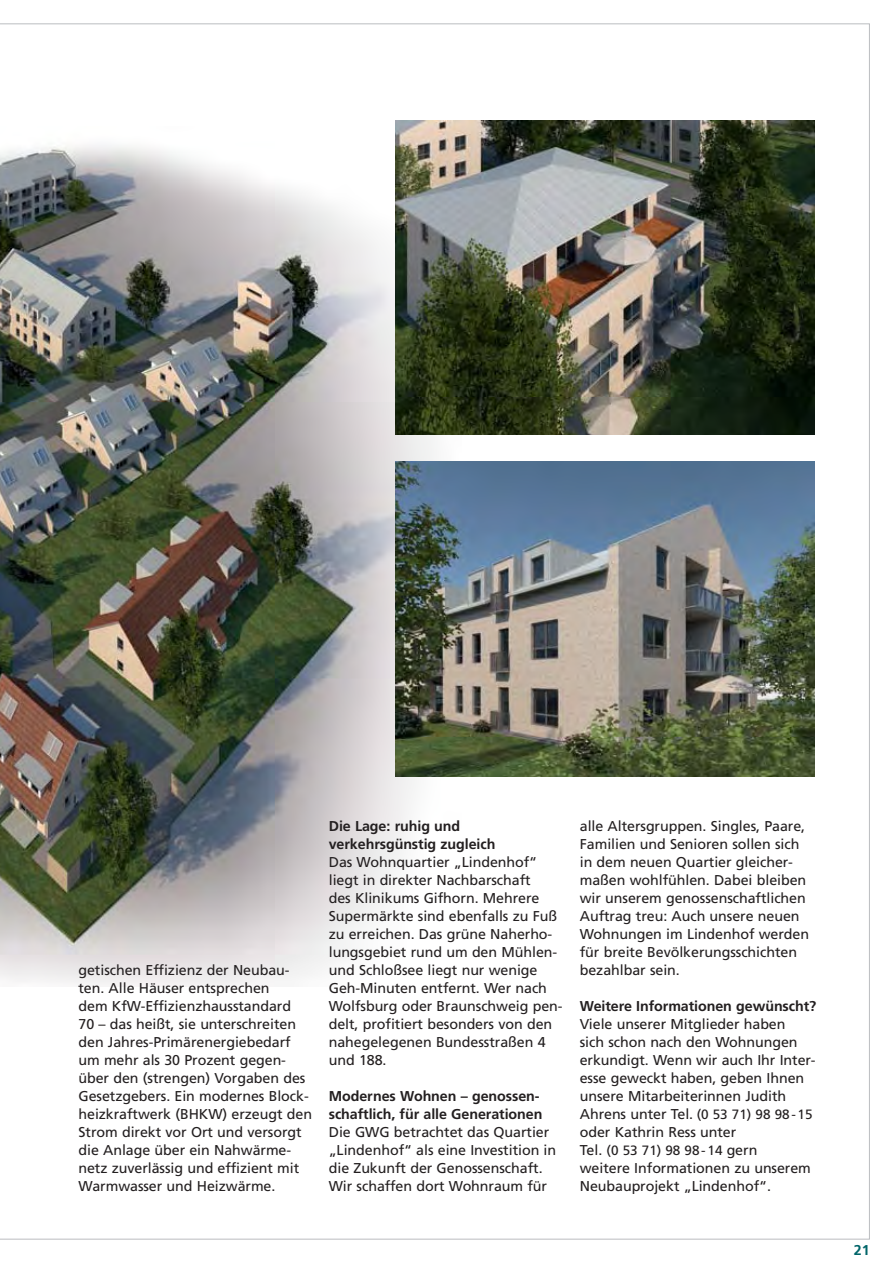
<style>
.page{position:relative;width:893px;height:1263px;background:#fff}
.page>*{position:absolute;margin:0;border:0;box-sizing:border-box;transform-origin:0 0}
.t1{font:14.25px/18px "Frutiger";letter-spacing:-.005em;color:#231f20}
.t2{font:700 14.25px/18px "Frutiger";letter-spacing:-.005em;color:#231f20}
.t3{font:700 14.25px "Frutiger";color:#006569}
.t4{font:13.5px "Frutiger";color:#231f20}
.s1{font-size:13.5px}
.s2{font-size:14.25px}
</style>
<div class="page">
<img style="left:0;top:23px;width:869px;height:1217px">
<p class="t1" style="left:78px;top:962px;width:235px">getischen Effizienz der Neubau&shy;ten. Alle Häuser entsprechen<br>dem KfW-Effizienzhausstandard<br>70 – das heißt, sie unterschreiten den Jahres-Primärenergiebedarf um mehr als 30 Prozent gegen&shy;über den (strengen) Vorgaben des<br>Gesetzgebers. Ein modernes Block&shy;heizkraftwerk (BHKW) erzeugt den<br>Strom direkt vor Ort und versorgt die Anlage über ein Nahwärme&shy;netz zuverlässig und effizient mit<br>Warmwasser und Heizwärme.</p>
<p class="t2" style="left:329px;top:818px;width:168px">Die Lage: ruhig und verkehrsgünstig zugleich</p>
<p class="t1" style="left:329px;top:854px;width:235px">Das Wohnquartier „Lindenhof“ liegt in direkter Nachbarschaft<br>des Klinikums Gifhorn. Mehrere<br>Supermärkte sind ebenfalls zu Fuß zu erreichen. Das grüne Naherho&shy;lungsgebiet rund um den Mühlen&shy;und Schloßsee liegt nur wenige<br>Geh-Minuten entfernt. Wer nach<br>Wolfsburg oder Braunschweig pen&shy;delt, profitiert besonders von den nahegelegenen Bundesstraßen 4 und 188.</p>
<p class="t2" style="left:329px;top:1088px;width:215px">Modernes Wohnen – genossen&shy;schaftlich, für alle Generationen</p>
<p class="t1" style="left:329px;top:1124px;width:229px">Die GWG betrachtet das Quartier „Lindenhof“ als eine Investition in die Zukunft der Genossenschaft.<br>Wir schaffen dort Wohnraum für</p>
<p class="t1" style="left:579px;top:818px;width:231px">alle Altersgruppen. Singles, Paare,<br>Familien und Senioren sollen sich in dem neuen Quartier gleicher&shy;maßen wohlfühlen. Dabei bleiben wir unserem genossenschaftlichen<br>Auftrag treu: Auch unsere neuen<br>Wohnungen im Lindenhof werden für breite Bevölkerungsschichten bezahlbar sein.</p>
<p class="t2" style="left:579px;top:998px;width:238px">Weitere Informationen gewünscht?</p>
<p class="t1" style="left:579px;top:1016px;width:237px">Viele unserer Mitglieder haben<br>sich schon nach den Wohnungen erkundigt. Wenn wir auch Ihr Inter&shy;esse geweckt haben, geben Ihnen unsere Mitarbeiterinnen Judith<br>Ahrens unter Tel. <span class="s1">(0 53 71) 98 98 - 15 </span>oder Kathrin Ress unter</p>
<p class="t4" style="left:579px;top:1145px;width:179px"><span class="s2">Tel.</span> (0 53 71) 98 98 - 14 <span class="s2">gern</span></p>
<p class="t1" style="left:579px;top:1160px;width:233px">weitere Informationen zu unserem<br>Neubauprojekt „Lindenhof“.</p>
<p class="t3" style="left:853px;top:1244px;width:18px">21</p>
</div>
